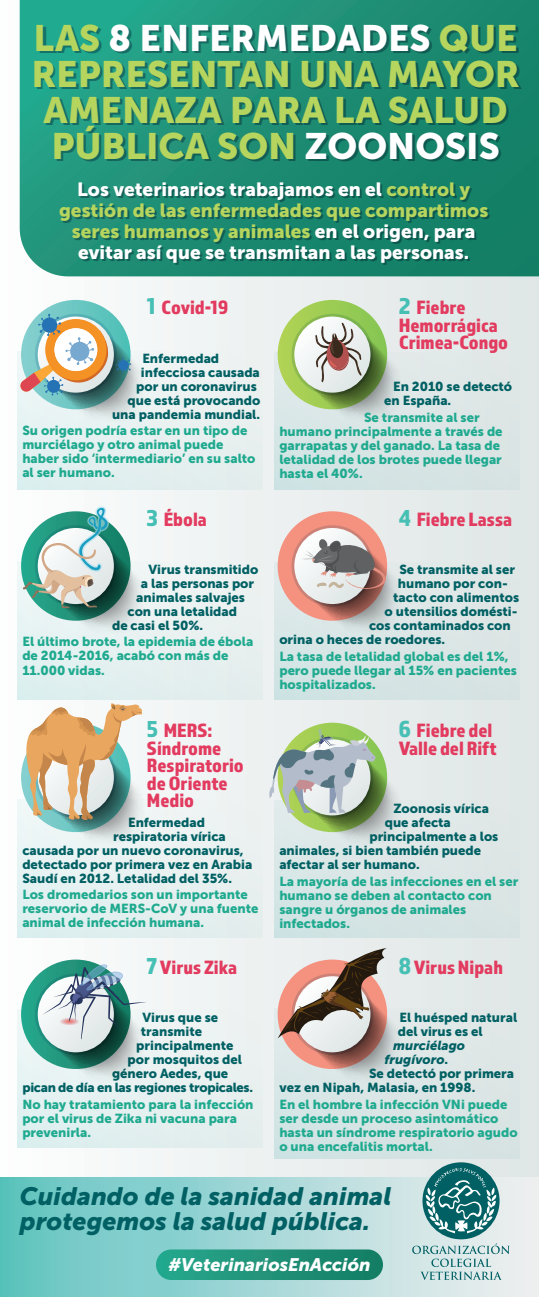
<style>
.page{position:relative;width:539px;height:1297px;background:#fff}
.page>*{position:absolute;margin:0;border:0;box-sizing:border-box;transform-origin:0 0}
.t1{font:36.5px/36px "Museo Sans 900";color:#b6d55e;text-align:center}
.t2{font:italic 25px/25px "Museo Sans 900";color:#006063}
.t3{font:20px/17.5px "Almaq Refined";color:#e23b5f}
.t4{font:19px/21px "Museo Sans 900";color:#fff;text-align:center}
.t5{font:italic 18px "Museo Sans 900";color:#fff}
.t6{font:13px/14px "Museo Sans 900";color:#1faa8f}
.t7{font:13px/14px "Museo Sans 900";color:#006063}
.t8{font:13px "Museo Sans 900";letter-spacing:-.025em;color:#006063}
.t9{font:italic 13px "Museo Sans 900";color:#006063}
.s1{color:#fff}
.s2{color:#b6d55e}
.s3{font-size:24px;color:#46bfb5}
.s4{font-style:normal}
</style>
<div class="page">
<div style="left:0;top:0;width:539px;height:1297px;background:linear-gradient(to right,#fbfdfc,#dde5e4)"></div>
<div style="left:18px;top:351px;width:244px;height:138px;background:#e7f1f0"></div>
<div style="left:274px;top:352px;width:245px;height:137px;background:#dae6e5"></div>
<div style="left:18px;top:561px;width:244px;height:138px;background:#e7f1f0"></div>
<div style="left:274px;top:562px;width:245px;height:137px;background:#dae5e5"></div>
<div style="left:18px;top:799px;width:244px;height:138px;background:#e8f1f1"></div>
<div style="left:274px;top:800px;width:245px;height:137px;background:#dae6e6"></div>
<div style="left:18px;top:1009px;width:244px;height:138px;background:#e7f1f0"></div>
<div style="left:274px;top:1008px;width:245px;height:150px;background:#dae5e5"></div>
<svg style="left:20px;top:0;width:519px;height:276px;background:#1d8f75"></svg>
<svg style="left:21px;top:300px;width:109px;height:109px"></svg>
<svg style="left:277px;top:300px;width:110px;height:109px;background:#a6cf59"></svg>
<svg style="left:291px;top:314px;width:82px;height:81px"></svg>
<svg style="left:294px;top:317px;width:76px;height:76px"></svg>
<div style="left:0;top:1177px;width:539px;height:120px;background:linear-gradient(to right,#5ec3c0,#f2eff1)"></div>
<div style="left:156px;top:1249px;width:227px;height:31px;background:linear-gradient(to right,#28a88e,#157d63);border-radius:15px"></div>
<svg style="left:412px;top:1243px;width:97px;height:37px;background:#bad3d4"></svg>
<div style="left:422px;top:1162px;width:77px;height:77px;background:#006063;border-radius:50%"></div>
<svg style="left:425px;top:1168px;width:71px;height:65px"></svg>
<div style="left:277px;top:511px;width:110px;height:110px;background:#f5917f;border-radius:50%"></div>
<svg style="left:291px;top:525px;width:82px;height:82px"></svg>
<svg style="left:294px;top:528px;width:76px;height:76px"></svg>
<svg style="left:21px;top:959px;width:109px;height:110px"></svg>
<svg style="left:269px;top:729px;width:134px;height:118px"></svg>
<svg style="left:42px;top:964px;width:105px;height:112px"></svg>
<svg style="left:277px;top:948px;width:126px;height:128px"></svg>
<svg style="left:20px;top:314px;width:127px;height:103px"></svg>
<svg style="left:305px;top:322px;width:98px;height:94px"></svg>
<svg style="left:20px;top:703px;width:127px;height:136px"></svg>
<svg style="left:22px;top:506px;width:125px;height:122px"></svg>
<svg style="left:301px;top:536px;width:110px;height:92px"></svg>
<h1 class="t1" style="left:31px;top:20px;width:490px">LAS <span class="s1">8 ENFERMEDADES</span> QUE<br>REPRESENTAN UNA MAYOR<br>AMENAZA PARA LA SALUD<br>PÚBLICA SON <span class="s1">ZOONOSIS</span></h1>
<h3 class="t4" style="left:59px;top:179px;width:430px">Los veterinarios trabajamos en el <span class="s2">control y gestión de las enfermedades que compartimos seres humanos y animales</span> en el origen, para evitar así que se transmitan a las personas.</h3>
<h3 class="t3" style="left:147px;top:298px;width:83px"><span class="s3">1</span> Covid-19</h3>
<h3 class="t3" style="left:398px;top:298px;width:111px"><span class="s3">2</span> Fiebre<br>Hemorrágica<br>Crimea-Congo</h3>
<p class="t7" style="left:142px;top:351px;width:78px">Enfermedad</p>
<p class="t7" style="left:141px;top:365px;width:120px">infecciosa causada</p>
<p class="t7" style="left:136px;top:379px;width:122px">por un coronavirus</p>
<p class="t7" style="left:127px;top:393px;width:134px">que está provocando</p>
<p class="t7" style="left:112px;top:407px;width:149px">una pandemia mundial.</p>
<p class="t6" style="left:22px;top:423px;width:234px">Su origen podría estar en un tipo de murciélago y otro animal puede haber sido ‘intermediario’ en su salto al ser humano.</p>
<p class="t7" style="left:384px;top:379px;width:129px;text-indent:9px">En 2010 se detectó en España.</p>
<p class="t6" style="left:279px;top:410px;width:225px;text-indent:85px">Se transmite al ser humano principalmente a través de garrapatas y del ganado. La tasa de letalidad de los brotes puede llegar hasta el 40%.</p>
<h3 class="t3" style="left:147px;top:510px;width:62px"><span class="s3">3</span> Ébola</h3>
<h3 class="t3" style="left:398px;top:510px;width:115px"><span class="s3">4</span> Fiebre Lassa</h3>
<p class="t7" style="left:399px;top:562px;width:117px">Se transmite al ser</p>
<p class="t7" style="left:398px;top:576px;width:111px">humano por con-</p>
<p class="t7" style="left:393px;top:590px;width:127px">tacto con alimentos</p>
<p class="t7" style="left:384px;top:604px;width:135px">o utensilios domésti-</p>
<p class="t7" style="left:369px;top:618px;width:143px">cos contaminados con</p>
<p class="t7" style="left:279px;top:632px;width:167px">orina o heces de roedores.</p>
<p class="t6" style="left:279px;top:649px;width:239px">La tasa de letalidad global es del 1%, pero puede llegar al 15% en pacientes hospitalizados.</p>
<p class="t7" style="left:148px;top:562px;width:111px">Virus transmitido</p>
<p class="t7" style="left:141px;top:576px;width:115px">a las personas por</p>
<p class="t7" style="left:136px;top:590px;width:110px">animales salvajes</p>
<p class="t7" style="left:127px;top:604px;width:111px">con una letalidad</p>
<p class="t7" style="left:112px;top:618px;width:93px">de casi el 50%.</p>
<p class="t6" style="left:22px;top:635px;width:232px">El último brote, la epidemia de ébola de 2014-2016, acabó con más de<br>11.000 vidas.</p>
<h3 class="t3" style="left:147px;top:721px;width:98px"><span class="s3">5</span> MERS:<br>Síndrome<br>Respiratorio de Oriente<br>Medio</h3>
<h3 class="t3" style="left:398px;top:721px;width:99px"><span class="s3">6</span> Fiebre del<br>Valle del Rift</h3>
<p class="t7" style="left:393px;top:801px;width:97px">Zoonosis vírica</p>
<p class="t7" style="left:384px;top:815px;width:68px">que afecta</p>
<p class="t7" style="left:369px;top:829px;width:130px">principalmente a los</p>
<p class="t7" style="left:279px;top:843px;width:203px">animales, si bien también puede</p>
<p class="t7" style="left:279px;top:857px;width:142px">afectar al ser humano.</p>
<p class="t6" style="left:279px;top:874px;width:240px">La mayoría de las infecciones en el ser humano se deben al contacto con sangre u órganos de animales infectados.</p>
<p class="t7" style="left:128px;top:815px;width:78px">Enfermedad</p>
<p class="t7" style="left:113px;top:829px;width:114px">respiratoria vírica</p>
<p class="t7" style="left:22px;top:843px;width:223px">causada por un nuevo coronavirus,</p>
<p class="t7" style="left:22px;top:857px;width:231px">detectado por primera vez en Arabia</p>
<p class="t7" style="left:22px;top:871px;width:211px">Saudí en 2012. Letalidad del 35%.</p>
<p class="t6" style="left:22px;top:887px;width:237px">Los dromedarios son un importante reservorio de MERS-CoV y una fuente animal de infección humana.</p>
<h3 class="t3" style="left:147px;top:958px;width:92px"><span class="s3">7</span>Virus Zika</h3>
<h3 class="t3" style="left:398px;top:958px;width:106px"><span class="s3">8</span>Virus Nipah</h3>
<p class="t7" style="left:398px;top:1011px;width:121px">El huésped natural del virus es el</p>
<p class="t9" style="left:393px;top:1038px;width:73px">murciélago</p>
<p class="t9" style="left:384px;top:1052px;width:65px">frugívoro<span class="s4">.</span></p>
<p class="t7" style="left:369px;top:1067px;width:146px">Se detectó por primera</p>
<p class="t7" style="left:279px;top:1081px;width:197px">vez en Nipah, Malasia, en 1998.</p>
<p class="t6" style="left:279px;top:1097px;width:240px">En el hombre la infección VNi puede ser desde un proceso asintomático hasta un síndrome respiratorio agudo o una encefalitis mortal.</p>
<p class="t7" style="left:142px;top:1011px;width:77px">Virus que se</p>
<p class="t7" style="left:141px;top:1025px;width:63px">transmite</p>
<p class="t7" style="left:136px;top:1039px;width:99px">principalmente</p>
<p class="t7" style="left:127px;top:1053px;width:116px">por mosquitos del</p>
<p class="t7" style="left:112px;top:1067px;width:118px">género Aedes, que</p>
<p class="t8" style="left:22px;top:1080px;width:232px">pican de día en las regiones tropicales.</p>
<p class="t6" style="left:22px;top:1097px;width:233px">No hay tratamiento para la infección por el virus de Zika ni vacuna para prevenirla.</p>
<h2 class="t2" style="left:20px;top:1183px;width:373px">Cuidando de la sanidad animal protegemos la salud pública.</h2>
<h3 class="t5" style="left:168px;top:1254px;width:203px">#VeterinariosEnAcción</h3>
</div>
